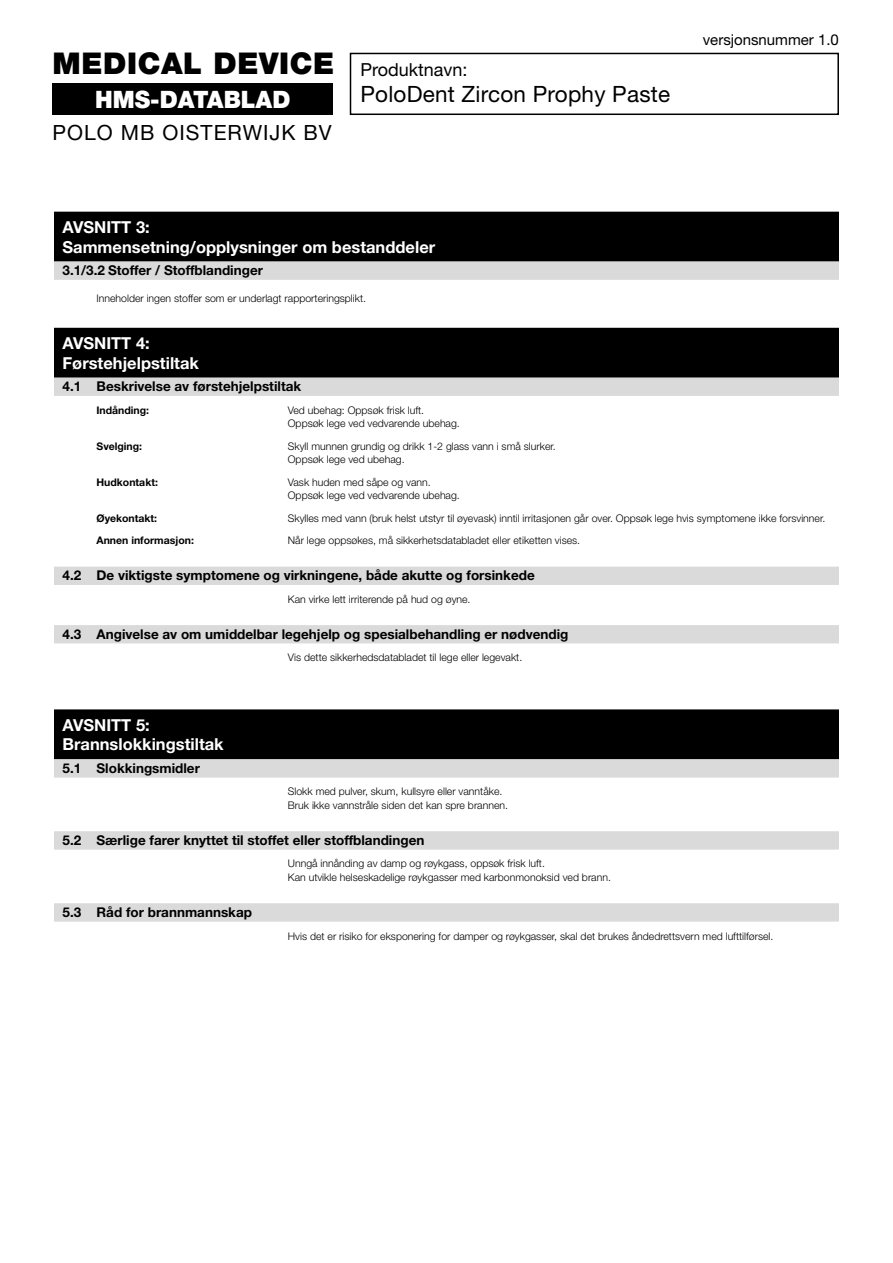
<style>
.page{position:relative;width:893px;height:1263px;background:#fff}
.page>*{position:absolute;margin:0;border:0;box-sizing:border-box;transform-origin:0 0}
.t1{font:900 30px "Helvetica Neue LT Pro";letter-spacing:.02em;color:#000}
.t2{font:900 24px "Helvetica Neue LT Pro";color:#fff}
.t3{font:22.5px "Helvetica Neue LT Pro";letter-spacing:.01em;color:#000}
.t4{font:21px "Helvetica Neue LT Pro";letter-spacing:.05em;color:#000}
.t5{font:18px "Helvetica Neue LT Pro";color:#000}
.t6{font:700 16.5px/19.8px "Helvetica Neue LT Pro";color:#fff}
.t7{font:15px "Helvetica Neue LT Pro";color:#000}
.t8{font:700 13.5px "Helvetica Neue LT Pro";color:#000}
.t9{font:300 10.5px/13.5px "Helvetica Neue LT Pro";color:#000}
.t10{font:700 10.5px "Helvetica Neue LT Pro";color:#000}
</style>
<div class="page">
<div style="left:54px;top:212px;width:785px;height:25px;background:#000"></div>
<div style="left:54px;top:231px;width:785px;height:26px;background:#000"></div>
<div style="left:54px;top:253px;width:785px;height:9px;background:#000"></div>
<div style="left:54px;top:261px;width:785px;height:18px;background:#dadada"></div>
<div style="left:54px;top:275px;width:785px;height:5px;background:#dadada"></div>
<div style="left:54px;top:328px;width:785px;height:25px;background:#000"></div>
<div style="left:54px;top:348px;width:785px;height:25px;background:#000"></div>
<div style="left:54px;top:369px;width:785px;height:9px;background:#000"></div>
<div style="left:54px;top:378px;width:785px;height:18px;background:#dadada"></div>
<div style="left:54px;top:567px;width:785px;height:18px;background:#dadada"></div>
<div style="left:54px;top:625px;width:785px;height:18px;background:#dadada"></div>
<div style="left:54px;top:709px;width:785px;height:26px;background:#000"></div>
<div style="left:54px;top:729px;width:785px;height:26px;background:#000"></div>
<div style="left:54px;top:750px;width:785px;height:9px;background:#000"></div>
<div style="left:54px;top:759px;width:785px;height:18px;background:#dadada"></div>
<div style="left:54px;top:831px;width:785px;height:18px;background:#dadada"></div>
<div style="left:54px;top:903px;width:785px;height:18px;background:#dadada"></div>
<div style="left:350px;top:53px;width:489px;height:62px;border:2px solid #000"></div>
<div style="left:52px;top:83px;width:281px;height:32px;background:#000"></div>
<h1 class="t1" style="left:52px;top:45px;width:283px">MEDICAL DEVICE</h1>
<h2 class="t2" style="left:95px;top:85px;width:197px">HMS-DATABLAD</h2>
<h3 class="t4" style="left:52px;top:119px;width:281px">POLO MB OISTERWIJK BV</h3>
<h3 class="t5" style="left:360px;top:59px;width:109px">Produktnavn:</h3>
<h3 class="t3" style="left:360px;top:80px;width:311px">PoloDent Zircon Prophy Paste</h3>
<h3 class="t7" style="left:703px;top:30px;width:138px">versjonsnummer 1.0</h3>
<h3 class="t6" style="left:62px;top:217px;width:374px">AVSNITT 3:<br>Sammensetning/opplysninger om bestanddeler</h3>
<p class="t8" style="left:63px;top:262px;width:202px">3.1/3.2 Stoffer / Stoffblandinger</p>
<p class="t9" style="left:97px;top:291px;width:271px">Inneholder ingen stoffer som er underlagt rapporteringsplikt.</p>
<h3 class="t6" style="left:62px;top:333px;width:138px">AVSNITT 4:<br>Førstehjelpstiltak</h3>
<p class="t8" style="left:63px;top:378px;width:240px">4.1 Beskrivelse av førstehjelpstiltak</p>
<p class="t10" style="left:97px;top:404px;width:54px">Indånding:</p>
<p class="t9" style="left:288px;top:403px;width:173px">Ved ubehag: Oppsøk frisk luft.<br>Oppsøk lege ved vedvarende ubehag.</p>
<p class="t10" style="left:97px;top:440px;width:47px">Svelging:</p>
<p class="t9" style="left:288px;top:439px;width:269px">Skyll munnen grundig og drikk 1-2 glass vann i små slurker.<br>Oppsøk lege ved ubehag.</p>
<p class="t10" style="left:97px;top:476px;width:63px">Hudkontakt:</p>
<p class="t9" style="left:288px;top:475px;width:173px">Vask huden med såpe og vann.<br>Oppsøk lege ved vedvarende ubehag.</p>
<p class="t10" style="left:97px;top:512px;width:62px">Øyekontakt:</p>
<p class="t9" style="left:288px;top:511px;width:539px">Skylles med vann (bruk helst utstyr til øyevask) inntil irritasjonen går over. Oppsøk lege hvis symptomene ikke forsvinner.</p>
<p class="t10" style="left:97px;top:534px;width:99px">Annen informasjon:</p>
<p class="t9" style="left:288px;top:534px;width:294px">Når lege oppsøkes, må sikkerhetsdatabladet eller etiketten vises.</p>
<p class="t8" style="left:63px;top:567px;width:474px">4.2 De viktigste symptomene og virkningene, både akutte og forsinkede</p>
<p class="t9" style="left:288px;top:592px;width:184px">Kan virke lett irriterende på hud og øyne.</p>
<p class="t8" style="left:63px;top:626px;width:507px">4.3 Angivelse av om umiddelbar legehjelp og spesialbehandling er nødvendig</p>
<p class="t9" style="left:288px;top:651px;width:236px">Vis dette sikkerhedsdatabladet til lege eller legevakt.</p>
<h3 class="t6" style="left:62px;top:714px;width:163px">AVSNITT 5:<br>Brannslokkingstiltak</h3>
<p class="t8" style="left:63px;top:760px;width:139px">5.1 Slokkingsmidler</p>
<p class="t9" style="left:288px;top:785px;width:222px">Slokk med pulver, skum, kullsyre eller vanntåke.<br>Bruk ikke vannstråle siden det kan spre brannen.</p>
<p class="t8" style="left:63px;top:832px;width:363px">5.2 Særlige farer knyttet til stoffet eller stoffblandingen</p>
<p class="t9" style="left:288px;top:857px;width:325px">Unngå innånding av damp og røykgass, oppsøk frisk luft.<br>Kan utvikle helseskadelige røykgasser med karbonmonoksid ved brann.</p>
<p class="t8" style="left:63px;top:904px;width:191px">5.3 Råd for brannmannskap</p>
<p class="t9" style="left:288px;top:929px;width:487px">Hvis det er risiko for eksponering for damper og røykgasser, skal det brukes åndedrettsvern med lufttilførsel.</p>
</div>
